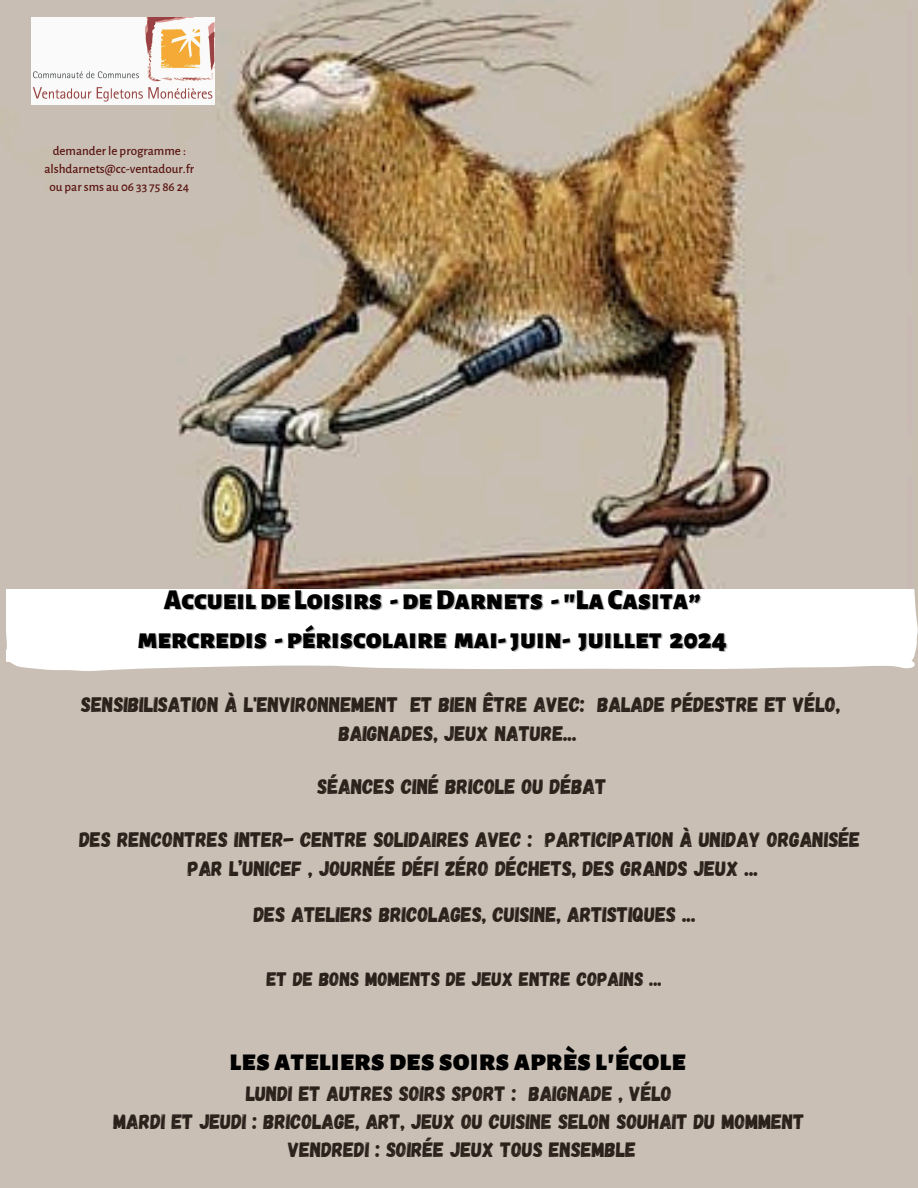
<style>
.page{position:relative;width:918px;height:1188px;background:#c9bfb4}
.page>*{position:absolute;margin:0;border:0;box-sizing:border-box;transform-origin:0 0}
.t1{font:900 30px "Alegreya Sans SC";color:#000}
.t2{font:900 28.35px/39.2px "Alegreya Sans SC";color:#000;text-align:center}
.t3{font:21px/29.2px "Gagalin";color:#2b211b;text-align:center}
.t4{font:20.7px/28.2px "Gagalin";color:#2b211b;text-align:center}
.t5{font:19.5px "Gagalin";color:#2b211b}
.t6{font:500 13.05px "Alegreya Sans";color:#591411}
.s1{color:rgb(73 64 62/.4)}
</style>
<div class="page">
<img style="left:6px;top:0;width:909px;height:590px">
<img style="left:31px;top:18px;width:184px;height:87px">
<div style="left:6px;top:590px;width:912px;height:81px;background:#fff"></div>
<p class="t6" style="left:53px;top:145px;width:135px">demander le programme :</p>
<h2 class="t6" style="left:44px;top:162px;width:151px">alshdarnets@cc-ventadour.fr</h2>
<h2 class="t6" style="left:49px;top:180px;width:141px">ou par sms au 06 33 75 86 24</h2>
<p class="t2" style="left:138px;top:580px;width:592px">Accueilde Loisirs -deDarnets - "LaCasita” mercredis - périscolaire mai-juin- juillet <span class="s1">2024</span></p>
<h2 class="t3" style="left:81px;top:689px;width:761px">SENSIBILISATION À L'ENVIRONNEMENT ET BIEN ÊTRE AVEC: BALADE PÉDESTRE ET VÉLO,<br>BAIGNADES, JEUX NATURE...</h2>
<h2 class="t3" style="left:318px;top:771px;width:291px">SÉANCES CINÉ BRICOLE OU DÉBAT</h2>
<h2 class="t3" style="left:79px;top:823px;width:783px">DES RENCONTRES INTER- CENTRE SOLIDAIRES AVEC : PARTICIPATION À UNIDAY ORGANISÉE<br>PAR L’UNICEF , JOURNÉE DÉFI ZÉRO DÉCHETS, DES GRANDS JEUX ...</h2>
<h2 class="t3" style="left:254px;top:899px;width:444px">DES ATELIERS BRICOLAGES, CUISINE, ARTISTIQUES ...</h2>
<h1 class="t5" style="left:267px;top:966px;width:397px">ET DE BONS MOMENTS DE JEUX ENTRE COPAINS ...</h1>
<h1 class="t1" style="left:230px;top:1046px;width:458px">lesateliersdes soirsaprès l'école</h1>
<p class="t4" style="left:114px;top:1079px;width:692px">LUNDI ET AUTRES SOIRS SPORT : BAIGNADE , VÉLO<br>MARDI ET JEUDI : BRICOLAGE, ART, JEUX OU CUISINE SELON SOUHAIT DU MOMMENT<br>VENDREDI : SOIRÉE JEUX TOUS ENSEMBLE</p>
</div>
